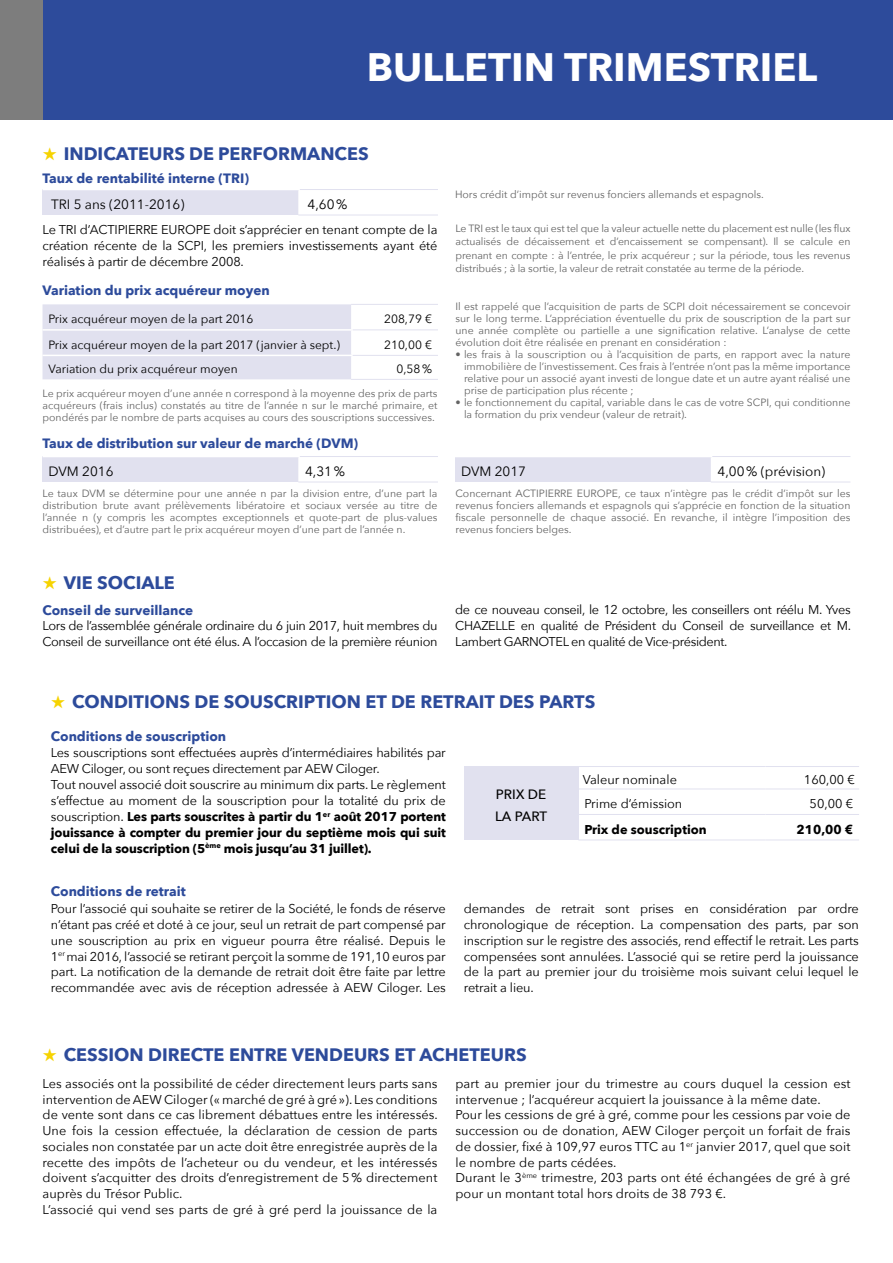
<style>
.page{position:relative;width:893px;height:1263px;background:#fff}
.page>*{position:absolute;margin:0;border:0;box-sizing:border-box;transform-origin:0 0}
.t1{font:700 39.6px "Avenir Next";color:#fff}
.t2{font:700 18px "Avenir Next";color:#2d4b9b}
.t3{font:700 13.5px "Avenir Next";color:#2d4b9b}
.t4{font:13.5px "Avenir Next";color:#000}
.t5{font:500 13.5px/21px "Avenir Next";color:#000}
.t6{font:12.75px/15.8px "Avenir Next";letter-spacing:.005em;color:#000;text-align:justify}
.t7{font:12.75px/15.9px "Avenir Next";letter-spacing:-.02em;color:#000}
.t8{font:12.75px/15.8px "Avenir Next";letter-spacing:-.03em;color:#000}
.t9{font:700 12.75px "Avenir Next";color:#000}
.t10{font:12px "Avenir Next";color:#000}
.t11{font:10.5px/12px "Avenir Next";color:#636363;text-align:justify}
.s1{color:#f6d300}
.s2{font-size:13.5px}
.s3{font-weight:700}
</style>
<div class="page">
<div style="left:0;top:0;width:893px;height:119px;background:#2d4b9b"></div>
<div style="left:0;top:0;width:43px;height:119px;background:#7d7d7d"></div>
<div style="left:43px;top:189px;width:256px;height:26px;background:#e1e1ef"></div>
<hr style="left:298px;top:190px;width:2px;height:25px;background:#fff">
<hr style="left:43px;top:189px;width:257px;height:1px;background:#fff">
<hr style="left:300px;top:189px;width:138px;height:1px;background:#e1e1ef">
<hr style="left:298px;top:215px;width:140px;height:1px;background:#e1e1ef">
<div style="left:464px;top:766px;width:114px;height:74px;background:#e1e1ef"></div>
<hr style="left:578px;top:766px;width:187px;height:1px;background:#e1e1ef">
<hr style="left:765px;top:766px;width:94px;height:1px;background:#e1e1ef">
<hr style="left:578px;top:789px;width:187px;height:1px;background:#e1e1ef">
<hr style="left:765px;top:789px;width:94px;height:1px;background:#e1e1ef">
<hr style="left:578px;top:814px;width:187px;height:1px;background:#e1e1ef">
<hr style="left:765px;top:814px;width:94px;height:1px;background:#e1e1ef">
<hr style="left:578px;top:840px;width:187px;height:1px;background:#e1e1ef">
<hr style="left:765px;top:840px;width:94px;height:1px;background:#e1e1ef">
<div style="left:43px;top:456px;width:256px;height:26px;background:#e1e1ef"></div>
<hr style="left:298px;top:457px;width:2px;height:25px;background:#fff">
<hr style="left:43px;top:456px;width:257px;height:1px;background:#fff">
<hr style="left:300px;top:456px;width:138px;height:1px;background:#e1e1ef">
<hr style="left:298px;top:482px;width:140px;height:1px;background:#e1e1ef">
<div style="left:455px;top:456px;width:256px;height:26px;background:#e1e1ef"></div>
<hr style="left:455px;top:456px;width:257px;height:1px;background:#fff">
<hr style="left:712px;top:456px;width:138px;height:1px;background:#e1e1ef">
<hr style="left:711px;top:482px;width:139px;height:1px;background:#e1e1ef">
<div style="left:43px;top:304px;width:308px;height:75px;background:#e1e1ef"></div>
<hr style="left:43px;top:329px;width:310px;height:2px;background:#fff">
<hr style="left:43px;top:355px;width:310px;height:1px;background:#fff">
<hr style="left:351px;top:304px;width:87px;height:1px;background:#e1e1ef">
<hr style="left:353px;top:330px;width:85px;height:1px;background:#e1e1ef">
<hr style="left:353px;top:355px;width:85px;height:1px;background:#e1e1ef">
<hr style="left:351px;top:379px;width:87px;height:1px;background:#e1e1ef">
<h1 class="t1" style="left:367px;top:33px;width:452px">BULLETIN TRIMESTRIEL</h1>
<h2 class="t2" style="left:43px;top:138px;width:328px"><span class="s1">★</span> INDICATEURS DE PERFORMANCES</h2>
<p class="t3" style="left:43px;top:167px;width:208px">Taux de rentabilité interne (TRI)</p>
<p class="t4" style="left:51px;top:193px;width:135px">TRI 5 ans (2011-2016)</p>
<p class="t4" style="left:308px;top:193px;width:41px">4,60%</p>
<p class="t11" style="left:455px;top:188px;width:310px">Hors crédit d’impôt sur revenus fonciers allemands et espagnols.</p>
<p class="t6" style="left:43px;top:221px;width:396px">Le TRI d’ACTIPIERRE EUROPE doit s’apprécier en tenant compte de la création récente de la SCPI, les premiers investissements ayant été réalisés à partir de décembre 2008.</p>
<p class="t11" style="left:455px;top:221px;width:396px;line-height:13.5px">Le TRI est le taux qui est tel que la valeur actuelle nette du placement est nulle (les flux actualisés de décaissement et d’encaissement se compensant). Il se calcule en prenant en compte : à l’entrée, le prix acquéreur ; sur la période, tous les revenus distribués ; à la sortie, la valeur de retrait constatée au terme de la période.</p>
<p class="t3" style="left:43px;top:278px;width:229px">Variation du prix acquéreur moyen</p>
<p class="t10" style="left:49px;top:309px;width:207px">Prix acquéreur moyen de la part 2016</p>
<p class="t10" style="left:384px;top:309px;width:49px">208,79 €</p>
<p class="t10" style="left:49px;top:334px;width:293px">Prix acquéreur moyen de la part 2017 (janvier à sept.)</p>
<p class="t10" style="left:384px;top:334px;width:49px">210,00 €</p>
<p class="t10" style="left:49px;top:359px;width:191px">Variation du prix acquéreur moyen</p>
<p class="t10" style="left:396px;top:359px;width:37px">0,58%</p>
<p class="t11" style="left:43px;top:387px;width:396px">Le prix acquéreur moyen d’une année n correspond à la moyenne des prix de parts acquéreurs (frais inclus) constatés au titre de l’année n sur le marché primaire, et pondérés par le nombre de parts acquises au cours des souscriptions successives.</p>
<p class="t3" style="left:43px;top:432px;width:317px">Taux de distribution sur valeur de marché (DVM)</p>
<p class="t11" style="left:455px;top:299px;width:396px">Il est rappelé que l’acquisition de parts de SCPI doit nécessairement se concevoir sur le long terme. L’appréciation éventuelle du prix de souscription de la part sur une année complète ou partielle a une signification relative. L’analyse de cette évolution doit être réalisée en prenant en considération :</p>
<p class="t11" style="left:464px;top:347px;width:388px;text-indent:-9px">• les frais à la souscription ou à l’acquisition de parts, en rapport avec la nature immobilière de l’investissement. Ces frais à l’entrée n’ont pas la même importance relative pour un associé ayant investi de longue date et un autre ayant réalisé une prise de participation plus récente ;</p>
<p class="t11" style="left:464px;top:395px;width:388px;text-indent:-9px">• le fonctionnement du capital, variable dans le cas de votre SCPI, qui conditionne la formation du prix vendeur (valeur de retrait).</p>
<p class="t4" style="left:49px;top:460px;width:67px">DVM 2016</p>
<p class="t4" style="left:305px;top:460px;width:41px">4,31%</p>
<p class="t4" style="left:461px;top:460px;width:67px">DVM 2017</p>
<p class="t4" style="left:718px;top:460px;width:109px">4,00% (prévision)</p>
<p class="t11" style="left:43px;top:487px;width:396px">Le taux DVM se détermine pour une année n par la division entre, d’une part la distribution brute avant prélèvements libératoire et sociaux versée au titre de l’année n (y compris les acomptes exceptionnels et quote-part de plus-values distribuées), et d’autre part le prix acquéreur moyen d’une part de l’année n.</p>
<p class="t11" style="left:455px;top:487px;width:396px">Concernant ACTIPIERRE EUROPE, ce taux n’intègre pas le crédit d’impôt sur les revenus fonciers allemands et espagnols qui s’apprécie en fonction de la situation fiscale personnelle de chaque associé. En revanche, il intègre l’imposition des revenus fonciers belges.</p>
<h2 class="t2" style="left:43px;top:567px;width:134px"><span class="s1">★</span> VIE SOCIALE</h2>
<p class="t3" style="left:43px;top:598px;width:152px">Conseil de surveillance</p>
<p class="t8" style="left:43px;top:617px;width:396px">Lors de l’assemblée générale ordinaire du 6 juin 2017, huit membres du<br>Conseil de surveillance ont été élus. A l’occasion de la première réunion</p>
<p class="t6" style="left:455px;top:601px;width:397px">de ce nouveau conseil, le 12 octobre, les conseillers ont réélu M. Yves CHAZELLE en qualité de Président du Conseil de surveillance et M.<br>Lambert GARNOTEL en qualité de Vice-président.</p>
<h2 class="t2" style="left:51px;top:686px;width:546px"><span class="s1">★</span> CONDITIONS DE SOUSCRIPTION ET DE RETRAIT DES PARTS</h2>
<p class="t3" style="left:51px;top:724px;width:177px">Conditions de souscription</p>
<p class="t7" style="left:51px;top:744px;width:396px">Les souscriptions sont effectuées auprès d’intermédiaires habilités par AEW Ciloger, ou sont reçues directement par AEW Ciloger.<br>Tout nouvel associé doit souscrire au minimum dix parts. Le règlement s’effectue au moment de la souscription pour la totalité du prix de souscription<span class="s2">.</span> <span class="s3">Les parts souscrites à partir du 1</span><sup>er</sup> <span class="s3">août 2017 portent jouissance à compter du premier jour du septième mois qui suit celui de la souscription (5</span><sup>ème</sup> <span class="s3">mois jusqu’au 31 juillet).</span></p>
<p class="t5" style="left:495px;top:784px;width:54px">PRIX DE<br>LA PART</p>
<p class="t6" style="left:583px;top:771px;width:96px">Valeur nominale</p>
<p class="t6" style="left:804px;top:771px;width:52px">160,00 €</p>
<p class="t6" style="left:584px;top:795px;width:99px">Prime d’émission</p>
<p class="t6" style="left:810px;top:795px;width:45px">50,00 €</p>
<p class="t9" style="left:584px;top:818px;width:124px">Prix de souscription</p>
<p class="t9" style="left:797px;top:818px;width:58px">210,00 €</p>
<p class="t3" style="left:51px;top:879px;width:136px">Conditions de retrait</p>
<p class="t6" style="left:51px;top:900px;width:396px">Pour l’associé qui souhaite se retirer de la Société, le fonds de réserve n’étant pas créé et doté à ce jour, seul un retrait de part compensé par une souscription au prix en vigueur pourra être réalisé. Depuis le 1<sup>er</sup> mai 2016, l’associé se retirant perçoit la somme de 191,10 euros par part. La notification de la demande de retrait doit être faite par lettre recommandée avec avis de réception adressée à AEW Ciloger. Les</p>
<p class="t6" style="left:464px;top:900px;width:396px">demandes de retrait sont prises en considération par ordre chronologique de réception. La compensation des parts, par son inscription sur le registre des associés, rend effectif le retrait. Les parts compensées sont annulées. L’associé qui se retire perd la jouissance de la part au premier jour du troisième mois suivant celui lequel le retrait a lieu.</p>
<h2 class="t2" style="left:43px;top:1039px;width:486px"><span class="s1">★</span> CESSION DIRECTE ENTRE VENDEURS ET ACHETEURS</h2>
<p class="t6" style="left:43px;top:1075px;width:397px;text-align:left">Les associés ont la possibilité de céder directement leurs parts sans intervention de AEW Ciloger (« marché de gré à gré »). Les conditions de vente sont dans ce cas librement débattues entre les intéressés.<br>Une fois la cession effectuée, la déclaration de cession de parts sociales non constatée par un acte doit être enregistrée auprès de la recette des impôts de l’acheteur ou du vendeur, et les intéressés doivent s’acquitter des droits d’enregistrement de 5% directement auprès du Trésor Public.<br>L’associé qui vend ses parts de gré à gré perd la jouissance de la</p>
<p class="t6" style="left:455px;top:1075px;width:396px;text-align:left">part au premier jour du trimestre au cours duquel la cession est intervenue ; l’acquéreur acquiert la jouissance à la même date.<br>Pour les cessions de gré à gré, comme pour les cessions par voie de succession ou de donation, AEW Ciloger perçoit un forfait de frais de dossier, fixé à 109,97 euros TTC au 1<sup>er</sup> janvier 2017, quel que soit le nombre de parts cédées.<br>Durant le 3<sup>ème</sup> trimestre, 203 parts ont été échangées de gré à gré pour un montant total hors droits de 38 793 €.</p>
</div>
